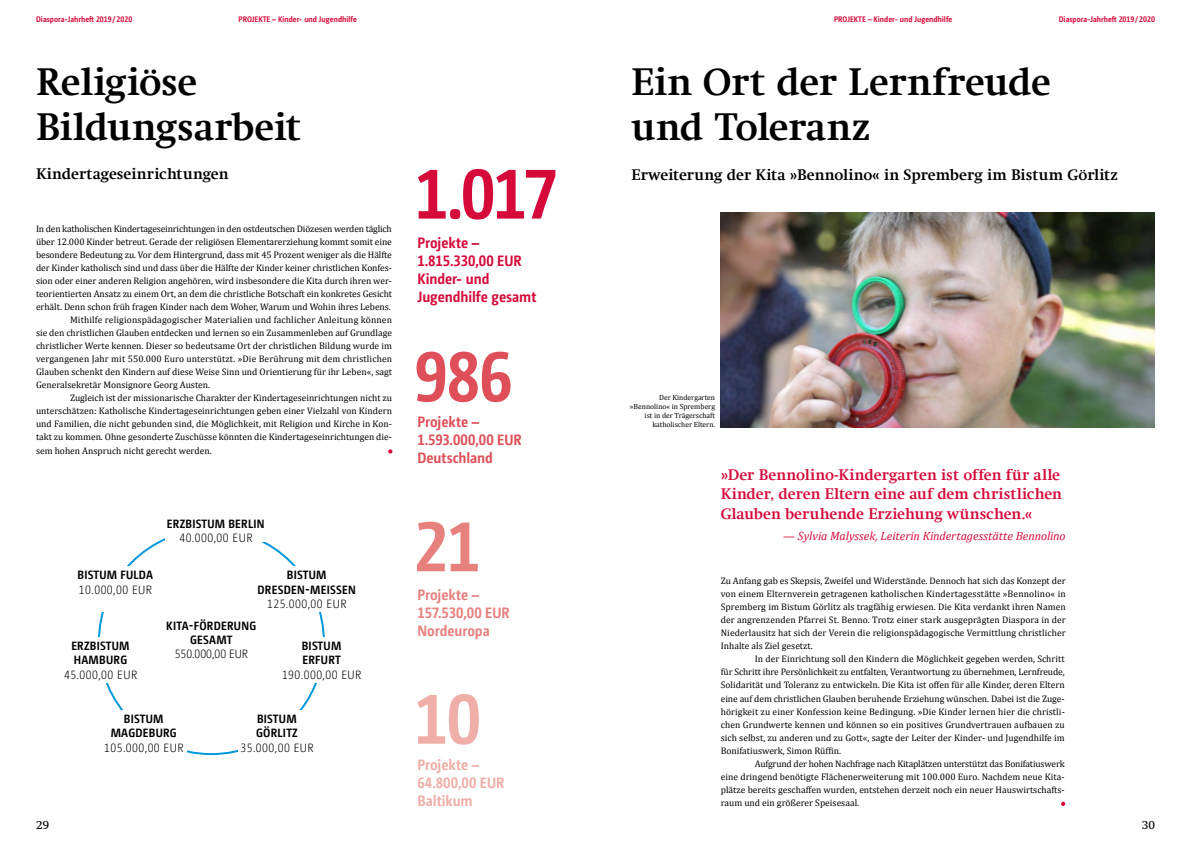
<style>
.page{position:relative;width:1191px;height:842px;background:#fff}
.page>*{position:absolute;margin:0;border:0;box-sizing:border-box;transform-origin:0 0}
.t1{font:700 70px "Camingo Dos Pro S Cd";color:#d50a3a}
.t2{font:700 70px "Camingo Dos Pro S Cd";color:#de4f59}
.t3{font:700 70px "Camingo Dos Pro S Cd";color:#efaea8}
.t4{font:700 70px "Camingo Dos Pro S Cd";color:#e6817e}
.t5{font:700 38.8px/45.7px "Swift Com";letter-spacing:-.005em;color:#000}
.t6{font:700 15.5px/19.6px "Swift Com";letter-spacing:.005em;color:#d50a3a}
.t7{font:700 15.5px "Swift Com";letter-spacing:.005em;color:#000}
.t8{font:700 15px/18px "Camingo Dos Pro S Cd";letter-spacing:-.005em;color:#d50a3a}
.t9{font:700 15px/18px "Camingo Dos Pro S Cd";letter-spacing:-.005em;color:#de4f59}
.t10{font:700 15px/18px "Camingo Dos Pro S Cd";letter-spacing:-.005em;color:#e6817e}
.t11{font:700 15px/18px "Camingo Dos Pro S Cd";color:#efaea8}
.t12{font:700 12px/14.4px "Camingo Dos Pro S Cd";letter-spacing:.025em;color:#000;text-align:center}
.t13{font:300 12px "Camingo Dos Pro S Cd";letter-spacing:.04em;color:#000}
.t14{font:italic 12px "Cambria";color:#d50a3a}
.t15{font:300 12px "Camingo Dos Pro S Cd";color:#000}
.t16{font:12px "Swift";color:#000}
.t17{font:9.5px/13px "Cambria";color:#000;text-align:justify}
.t18{font:9.5px "Cambria";letter-spacing:-.02em;color:#000}
.t19{font:700 8px "Camingo Dos Pro S Cd";color:#d50a3a}
.t20{font:7.5px/9px "Cambria";color:#000;text-align:right}
</style>
<div class="page">
<svg style="left:1061px;top:802px;width:4px;height:4px"></svg>
<svg style="left:388px;top:449px;width:4px;height:5px"></svg>
<img style="left:720px;top:212px;width:435px;height:215px">
<p class="t19" style="left:36px;top:14px;width:98px">Diaspora-Jahrheft 2019/ 2020</p>
<p class="t19" style="left:239px;top:14px;width:120px">PROJEKTE – Kinder- und Jugendhilfe</p>
<p class="t19" style="left:834px;top:14px;width:120px">PROJEKTE – Kinder- und Jugendhilfe</p>
<p class="t19" style="left:1058px;top:14px;width:98px">Diaspora-Jahrheft 2019/ 2020</p>
<h2 class="t5" style="left:36px;top:59px;width:267px">Religiöse<br>Bildungsarbeit</h2>
<h3 class="t7" style="left:36px;top:165px;width:194px">Kindertageseinrichtungen</h3>
<p class="t18" style="left:36px;top:223px;width:357px">In den katholischen Kindertageseinrichtungen in den ostdeutschen Diözesen werden täglich</p>
<p class="t17" style="left:36px;top:235px;width:357px">über 12.000 Kinder betreut. Gerade der religiösen Elementarerziehung kommt somit eine</p>
<p class="t17" style="left:36px;top:248px;width:357px">besondere Bedeutung zu. Vor dem Hintergrund, dass mit 45 Prozent weniger als die Hälfte</p>
<p class="t17" style="left:36px;top:261px;width:357px">der Kinder katholisch sind und dass über die Hälfte der Kinder keiner christlichen Konfes-</p>
<p class="t17" style="left:36px;top:274px;width:357px">sion oder einer anderen Religion angehören, wird insbesondere die Kita durch ihren wer-</p>
<p class="t17" style="left:36px;top:287px;width:357px">teorientierten Ansatz zu einem Ort, an dem die christliche Botschaft ein konkretes Gesicht</p>
<p class="t17" style="left:36px;top:300px;width:356px">erhält. Denn schon früh fragen Kinder nach dem Woher, Warum und Wohin ihres Lebens.</p>
<p class="t17" style="left:70px;top:313px;width:323px">Mithilfe religionspädagogischer Materialien und fachlicher Anleitung können</p>
<p class="t17" style="left:36px;top:326px;width:357px">sie den christlichen Glauben entdecken und lernen so ein Zusammenleben auf Grundlage</p>
<p class="t17" style="left:36px;top:339px;width:357px">christlicher Werte kennen. Dieser so bedeutsame Ort der christlichen Bildung wurde im</p>
<p class="t17" style="left:36px;top:352px;width:357px">vergangenen Jahr mit 550.000 Euro unterstützt. »Die Berührung mit dem christlichen</p>
<p class="t17" style="left:36px;top:366px;width:357px">Glauben schenkt den Kindern auf diese Weise Sinn und Orientierung für ihr Leben«, sagt</p>
<p class="t17" style="left:36px;top:379px;width:175px">Generalsekretär Monsignore Georg Austen.</p>
<p class="t17" style="left:70px;top:392px;width:323px">Zugleich ist der missionarische Charakter der Kindertageseinrichtungen nicht zu</p>
<p class="t17" style="left:36px;top:405px;width:357px">unterschätzen: Katholische Kindertageseinrichtungen geben einer Vielzahl von Kindern</p>
<p class="t17" style="left:36px;top:418px;width:357px">und Familien, die nicht gebunden sind, die Möglichkeit, mit Religion und Kirche in Kon-</p>
<p class="t17" style="left:36px;top:431px;width:357px">takt zu kommen. Ohne gesonderte Zuschüsse könnten die Kindertageseinrichtungen die-</p>
<p class="t17" style="left:36px;top:444px;width:177px">sem hohen Anspruch nicht gerecht werden.</p>
<p class="t12" style="left:78px;top:568px;width:77px">BISTUM FULDA</p>
<p class="t13" style="left:79px;top:583px;width:75px">10.000,00 EUR</p>
<p class="t12" style="left:71px;top:638px;width:60px;text-align:left">ERZBISTUM<br>HAMBURG</p>
<p class="t13" style="left:64px;top:668px;width:75px">45.000,00 EUR</p>
<p class="t12" style="left:167px;top:516px;width:99px">ERZBISTUM BERLIN</p>
<p class="t13" style="left:179px;top:531px;width:75px">40.000,00 EUR</p>
<p class="t12" style="left:257px;top:568px;width:100px">BISTUM<br>DRESDEN-MEISSEN</p>
<p class="t13" style="left:267px;top:597px;width:81px">125.000,00 EUR</p>
<p class="t12" style="left:166px;top:618px;width:91px">KITA-FÖRDERUNG<br>GESAMT</p>
<p class="t15" style="left:175px;top:647px;width:75px">550.000,00 EUR</p>
<p class="t12" style="left:302px;top:638px;width:41px;text-align:left">BISTUM<br>ERFURT</p>
<p class="t13" style="left:282px;top:668px;width:81px">190.000,00 EUR</p>
<p class="t12" style="left:111px;top:711px;width:68px">BISTUM<br>MAGDEBURG</p>
<p class="t13" style="left:104px;top:741px;width:81px">105.000,00 EUR</p>
<p class="t12" style="left:256px;top:711px;width:43px;text-align:left">BISTUM<br>GÖRLITZ</p>
<p class="t13" style="left:240px;top:741px;width:75px">35.000,00 EUR</p>
<h1 class="t1" style="left:414px;top:152px;width:144px">1.017</h1>
<h3 class="t8" style="left:417px;top:233px;width:120px">Projekte –<br>1.815.330,00 EUR<br>Kinder- und<br>Jugendhilfe gesamt</h3>
<h1 class="t2" style="left:414px;top:334px;width:100px">986</h1>
<h3 class="t9" style="left:417px;top:413px;width:106px">Projekte –<br>1.593.000,00 EUR<br>Deutschland</h3>
<h1 class="t4" style="left:414px;top:504px;width:68px">21</h1>
<h3 class="t10" style="left:417px;top:586px;width:94px">Projekte –<br>157.530,00 EUR<br>Nordeuropa</h3>
<h1 class="t3" style="left:414px;top:677px;width:69px">10</h1>
<h3 class="t11" style="left:417px;top:755px;width:88px">Projekte –<br>64.800,00 EUR<br>Baltikum</h3>
<h2 class="t5" style="left:631px;top:59px;width:421px">Ein Ort der Lernfreude und Toleranz</h2>
<h3 class="t7" style="left:631px;top:165px;width:488px">Erweiterung der Kita »Bennolino« in Spremberg im Bistum Görlitz</h3>
<p class="t20" style="left:630px;top:393px;width:87px">Der Kindergarten »Bennolino« in Spremberg ist in der Trägerschaft katholischer Eltern.</p>
<h3 class="t6" style="left:720px;top:464px;width:343px">»Der Bennolino-Kindergarten ist offen für alle<br>Kinder, deren Eltern eine auf dem christlichen<br>Glauben beruhende Erziehung wünschen.«</h3>
<p class="t14" style="left:783px;top:528px;width:284px">— Sylvia Malyssek, Leiterin Kindertagesstätte Bennolino</p>
<p class="t17" style="left:720px;top:574px;width:346px">Zu Anfang gab es Skepsis, Zweifel und Widerstände. Dennoch hat sich das Konzept der von einem Elternverein getragenen katholischen Kindertagesstätte »Bennolino« in Spremberg im Bistum Görlitz als tragfähig erwiesen. Die Kita verdankt ihren Namen der angrenzenden Pfarrei St. Benno. Trotz einer stark ausgeprägten Diaspora in der Niederlausitz hat sich der Verein die religionspädagogische Vermittlung christlicher Inhalte als Ziel gesetzt.</p>
<p class="t17" style="left:720px;top:653px;width:345px;text-indent:34px">In der Einrichtung soll den Kindern die Möglichkeit gegeben werden, Schritt für Schritt ihre Persönlichkeit zu entfalten, Verantwortung zu übernehmen, Lernfreude, Solidarität und Toleranz zu entwickeln. Die Kita ist offen für alle Kinder, deren Eltern eine auf dem christlichen Glauben beruhende Erziehung wünschen. Dabei ist die Zuge&shy;hörigkeit zu einer Konfession keine Bedingung. »Die Kinder lernen hier die christli&shy;chen Grundwerte kennen und können so ein positives Grundvertrauen aufbauen zu sich selbst, zu anderen und zu Gott«, sagte der Leiter der Kinder- und Jugendhilfe im Bonifatiuswerk, Simon Rüffin.</p>
<p class="t17" style="left:720px;top:757px;width:345px;text-indent:34px">Aufgrund der hohen Nachfrage nach Kitaplätzen unterstützt das Bonifatiuswerk eine dringend benötigte Flächenerweiterung mit 100.000 Euro. Nachdem neue Kita&shy;plätze bereits geschaffen wurden, entstehen derzeit noch ein neuer Hauswirtschafts&shy;raum und ein größerer Speisesaal.</p>
<p class="t16" style="left:36px;top:817px;width:15px">29</p>
<p class="t16" style="left:1141px;top:817px;width:15px">30</p>
</div>
